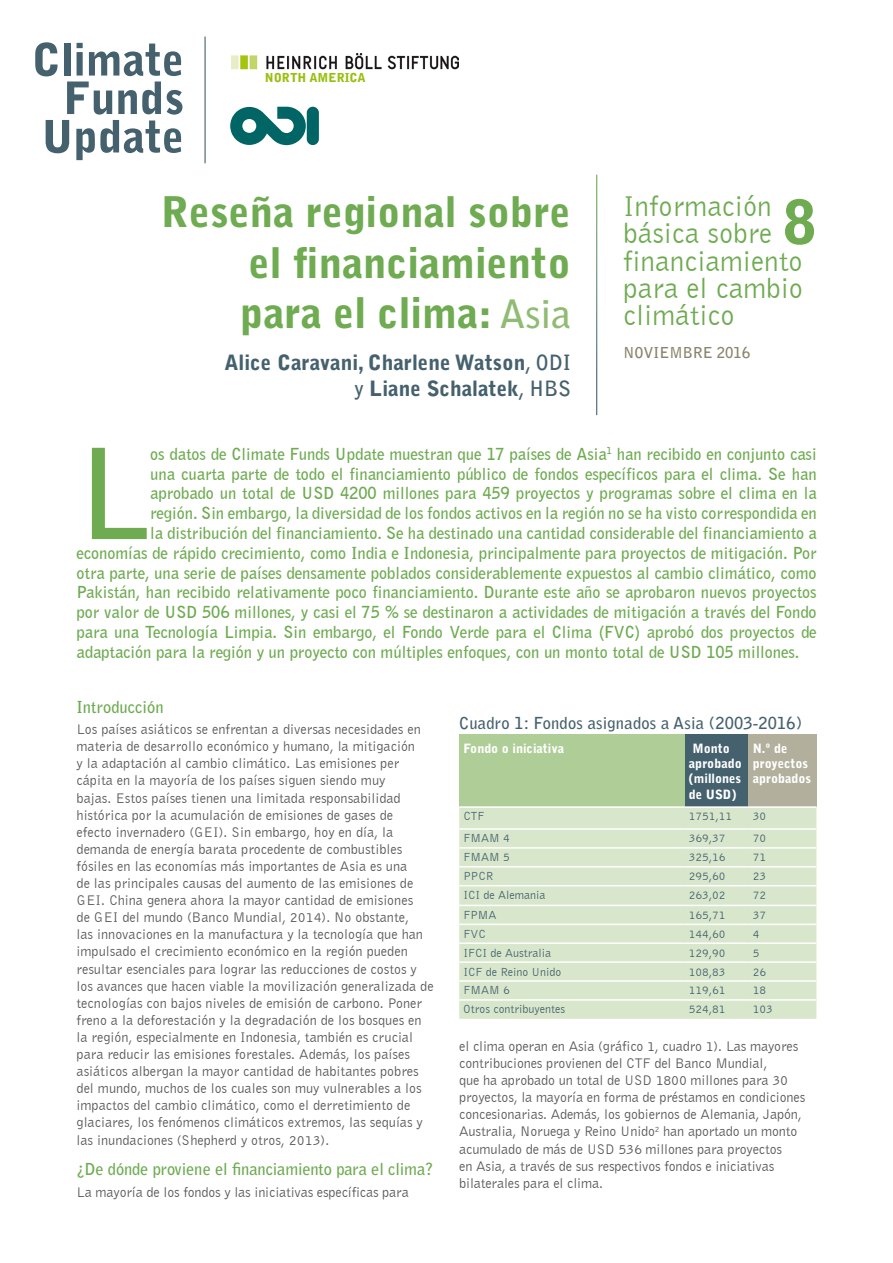
<style>
.page{position:relative;width:893px;height:1263px;background:#fff}
.page>*{position:absolute;margin:0;border:0;box-sizing:border-box;transform-origin:0 0}
.INTRO{font:700 124.8px "Bell Gothic BT";color:#6eab51}
.t1{font:900 59.85px "Bell Gothic Std";color:#6eab51}
.t2{font:900 42px/50.4px "Bell Gothic Std";color:#6eab51;text-align:justify}
.t3{font:29.25px/27.5px "Bell Gothic BT";color:#6eab51}
.AUTHOR{font:900 21px/25.2px "Bell Gothic Std";color:#45616e;text-align:right}
.INTRO-2{font:700 16.5px "Bell Gothic BT";color:#6eab51}
.SUBHEADING{font:700 16.5px "Bell Gothic Std";letter-spacing:-.01em;color:#6eab51}
.TABLE_TITLE{font:700 16.5px "Bell Gothic Std";letter-spacing:.01em;color:#45616e}
.DATE{font:700 15px "Bell Gothic Std";color:#87856d}
.BODY{font:14.25px/17.1px "Bell Gothic BT";color:#58585a}
.TABLE_HEADINGS{font:900 12.75px/15.3px "Bell Gothic Std";color:#fff}
.t4{font:900 12.3px "Bell Gothic Std";color:#98bf0c}
.TABLE_BODY{font:12px "Bell Gothic BT";color:#45616e}
.s1{font-weight:700;font-size:39px;color:#90bb73}
.s2{font-weight:700}
</style>
<div class="page">
<svg style="left:230px;top:107px;width:76px;height:38px"></svg>
<div style="left:307px;top:107px;width:12px;height:38px;background:#006564;border-radius:6px"></div>
<img style="left:231px;top:53px;width:227px;height:17px">
<hr style="left:204px;top:37px;width:2px;height:126px;background:#45616e">
<svg style="left:35px;top:42px;width:147px;height:118px"></svg>
<div style="left:459px;top:735px;width:226px;height:72px;background:#aecd97"></div>
<div style="left:685px;top:735px;width:63px;height:72px;background:#45616e"></div>
<div style="left:748px;top:735px;width:68px;height:72px;background:#b2b09c"></div>
<div style="left:459px;top:808px;width:357px;height:211px;background:#d8e7cc"></div>
<hr style="left:459px;top:828px;width:226px;height:2px;background:#fff">
<hr style="left:685px;top:828px;width:63px;height:2px;background:#fff">
<hr style="left:748px;top:828px;width:68px;height:2px;background:#fff">
<hr style="left:459px;top:847px;width:226px;height:2px;background:#fff">
<hr style="left:685px;top:847px;width:63px;height:2px;background:#fff">
<hr style="left:748px;top:847px;width:68px;height:2px;background:#fff">
<hr style="left:459px;top:866px;width:226px;height:1px;background:#fff">
<hr style="left:685px;top:866px;width:63px;height:1px;background:#fff">
<hr style="left:748px;top:866px;width:68px;height:1px;background:#fff">
<hr style="left:459px;top:885px;width:226px;height:1px;background:#fff">
<hr style="left:685px;top:885px;width:63px;height:1px;background:#fff">
<hr style="left:748px;top:885px;width:68px;height:1px;background:#fff">
<hr style="left:459px;top:905px;width:226px;height:1px;background:#fff">
<hr style="left:685px;top:905px;width:63px;height:1px;background:#fff">
<hr style="left:748px;top:905px;width:68px;height:1px;background:#fff">
<hr style="left:459px;top:923px;width:226px;height:2px;background:#fff">
<hr style="left:685px;top:923px;width:63px;height:2px;background:#fff">
<hr style="left:748px;top:923px;width:68px;height:2px;background:#fff">
<hr style="left:459px;top:942px;width:226px;height:2px;background:#fff">
<hr style="left:685px;top:942px;width:63px;height:2px;background:#fff">
<hr style="left:748px;top:942px;width:68px;height:2px;background:#fff">
<hr style="left:459px;top:961px;width:226px;height:2px;background:#fff">
<hr style="left:685px;top:961px;width:63px;height:2px;background:#fff">
<hr style="left:748px;top:961px;width:68px;height:2px;background:#fff">
<hr style="left:459px;top:980px;width:226px;height:2px;background:#fff">
<hr style="left:685px;top:980px;width:63px;height:2px;background:#fff">
<hr style="left:748px;top:980px;width:68px;height:2px;background:#fff">
<hr style="left:459px;top:999px;width:226px;height:2px;background:#fff">
<hr style="left:685px;top:999px;width:63px;height:2px;background:#fff">
<hr style="left:748px;top:999px;width:68px;height:2px;background:#fff">
<hr style="left:459px;top:806px;width:226px;height:2px;background:#fff">
<hr style="left:685px;top:806px;width:63px;height:2px;background:#fff">
<hr style="left:748px;top:806px;width:68px;height:2px;background:#fff">
<p class="t4" style="left:265px;top:71px;width:102px">NORTH AMERICA</p>
<p class="t2" style="left:240px;top:188px;width:332px;text-indent:-79px">Reseña regional sobre el financiamiento para el clima: <span class="s1">Asia</span></p>
<p class="AUTHOR" style="left:225px;top:351px;width:348px">Alice Caravani, Charlene Watson<span class="s2">, ODI y</span> Liane Schalatek<span class="s2">, HBS</span></p>
<p class="t3" style="left:623px;top:192px;width:181px">Información básica sobre financiamiento para el cambio climático</p>
<p class="t1" style="left:783px;top:187px;width:35px">8</p>
<p class="DATE" style="left:624px;top:344px;width:128px">NOVIEMBRE 2016</p>
<p class="INTRO" style="left:77px;top:411px;width:75px">L</p>
<p class="INTRO-2" style="left:150px;top:443px;width:668px">os datos de Climate Funds Update muestran que 17 países de Asia<sup>1</sup> han recibido en conjunto casi</p>
<p class="INTRO-2" style="left:150px;top:463px;width:668px">una cuarta parte de todo el financiamiento público de fondos específicos para el clima. Se han</p>
<p class="INTRO-2" style="left:150px;top:483px;width:668px">aprobado un total de USD 4200 millones para 459 proyectos y programas sobre el clima en la</p>
<p class="INTRO-2" style="left:150px;top:502px;width:668px">región. Sin embargo, la diversidad de los fondos activos en la región no se ha visto correspondida en</p>
<p class="INTRO-2" style="left:150px;top:522px;width:668px">la distribución del financiamiento. Se ha destinado una cantidad considerable del financiamiento a</p>
<p class="INTRO-2" style="left:77px;top:542px;width:742px">economías de rápido crecimiento, como India e Indonesia, principalmente para proyectos de mitigación. Por</p>
<p class="INTRO-2" style="left:77px;top:562px;width:742px">otra parte, una serie de países densamente poblados considerablemente expuestos al cambio climático, como</p>
<p class="INTRO-2" style="left:77px;top:582px;width:742px">Pakistán, han recibido relativamente poco financiamiento. Durante este año se aprobaron nuevos proyectos</p>
<p class="INTRO-2" style="left:77px;top:601px;width:742px">por valor de USD 506 millones, y casi el 75 % se destinaron a actividades de mitigación a través del Fondo</p>
<p class="INTRO-2" style="left:77px;top:621px;width:742px">para una Tecnología Limpia. Sin embargo, el Fondo Verde para el Clima (FVC) aprobó dos proyectos de</p>
<p class="INTRO-2" style="left:77px;top:641px;width:724px">adaptación para la región y un proyecto con múltiples enfoques, con un monto total de USD 105 millones.</p>
<p class="SUBHEADING" style="left:77px;top:697px;width:89px">Introducción</p>
<p class="BODY" style="left:77px;top:720px;width:359px">Los países asiáticos se enfrentan a diversas necesidades en materia de desarrollo económico y humano, la mitigación<br>y la adaptación al cambio climático. Las emisiones per cápita en la mayoría de los países siguen siendo muy<br>bajas. Estos países tienen una limitada responsabilidad histórica por la acumulación de emisiones de gases de<br>efecto invernadero (GEI). Sin embargo, hoy en día, la demanda de energía barata procedente de combustibles fósiles en las economías más importantes de Asia es una<br>de las principales causas del aumento de las emisiones de GEI. China genera ahora la mayor cantidad de emisiones<br>de GEI del mundo (Banco Mundial, 2014). No obstante,<br>las innovaciones en la manufactura y la tecnología que han impulsado el crecimiento económico en la región pueden resultar esenciales para lograr las reducciones de costos y los avances que hacen viable la movilización generalizada de tecnologías con bajos niveles de emisión de carbono. Poner freno a la deforestación y la degradación de los bosques en la región, especialmente en Indonesia, también es crucial para reducir las emisiones forestales. Además, los países asiáticos albergan la mayor cantidad de habitantes pobres del mundo, muchos de los cuales son muy vulnerables a los impactos del cambio climático, como el derretimiento de glaciares, los fenómenos climáticos extremos, las sequías y las inundaciones (Shepherd y otros, 2013).</p>
<p class="SUBHEADING" style="left:77px;top:1159px;width:358px">¿De dónde proviene el financiamiento para el clima?</p>
<p class="BODY" style="left:77px;top:1183px;width:334px">La mayoría de los fondos y las iniciativas específicas para</p>
<p class="TABLE_TITLE" style="left:459px;top:713px;width:345px">Cuadro 1: Fondos asignados a Asia (2003-2016)</p>
<p class="TABLE_HEADINGS" style="left:463px;top:741px;width:102px">Fondo o iniciativa</p>
<p class="TABLE_HEADINGS" style="left:689px;top:741px;width:54px">Monto aprobado (millones de USD)</p>
<p class="TABLE_HEADINGS" style="left:753px;top:741px;width:60px">N.º de proyectos aprobados</p>
<p class="TABLE_BODY" style="left:463px;top:809px;width:22px">CTF</p>
<p class="TABLE_BODY" style="left:689px;top:809px;width:45px">1751,11</p>
<p class="TABLE_BODY" style="left:753px;top:809px;width:15px">30</p>
<p class="TABLE_BODY" style="left:463px;top:831px;width:48px">FMAM 4</p>
<p class="TABLE_BODY" style="left:689px;top:831px;width:38px">369,37</p>
<p class="TABLE_BODY" style="left:753px;top:831px;width:15px">70</p>
<p class="TABLE_BODY" style="left:463px;top:850px;width:48px">FMAM 5</p>
<p class="TABLE_BODY" style="left:689px;top:850px;width:38px">325,16</p>
<p class="TABLE_BODY" style="left:753px;top:850px;width:15px">71</p>
<p class="TABLE_BODY" style="left:463px;top:869px;width:32px">PPCR</p>
<p class="TABLE_BODY" style="left:689px;top:869px;width:38px">295,60</p>
<p class="TABLE_BODY" style="left:753px;top:869px;width:15px">23</p>
<p class="TABLE_BODY" style="left:463px;top:888px;width:84px">ICI de Alemania</p>
<p class="TABLE_BODY" style="left:689px;top:888px;width:38px">263,02</p>
<p class="TABLE_BODY" style="left:753px;top:888px;width:15px">72</p>
<p class="TABLE_BODY" style="left:463px;top:907px;width:35px">FPMA</p>
<p class="TABLE_BODY" style="left:689px;top:907px;width:38px">165,71</p>
<p class="TABLE_BODY" style="left:753px;top:907px;width:15px">37</p>
<p class="TABLE_BODY" style="left:463px;top:926px;width:24px">FVC</p>
<p class="TABLE_BODY" style="left:689px;top:926px;width:38px">144,60</p>
<p class="TABLE_BODY" style="left:753px;top:926px;width:8px">4</p>
<p class="TABLE_BODY" style="left:463px;top:945px;width:89px">IFCI de Australia</p>
<p class="TABLE_BODY" style="left:689px;top:945px;width:38px">129,90</p>
<p class="TABLE_BODY" style="left:753px;top:945px;width:8px">5</p>
<p class="TABLE_BODY" style="left:463px;top:964px;width:99px">ICF de Reino Unido</p>
<p class="TABLE_BODY" style="left:689px;top:964px;width:38px">108,83</p>
<p class="TABLE_BODY" style="left:753px;top:964px;width:15px">26</p>
<p class="TABLE_BODY" style="left:463px;top:983px;width:48px">FMAM 6</p>
<p class="TABLE_BODY" style="left:689px;top:983px;width:38px">119,61</p>
<p class="TABLE_BODY" style="left:753px;top:983px;width:15px">18</p>
<p class="TABLE_BODY" style="left:463px;top:1002px;width:103px">Otros contribuyentes</p>
<p class="TABLE_BODY" style="left:689px;top:1002px;width:38px">524,81</p>
<p class="TABLE_BODY" style="left:753px;top:1002px;width:22px">103</p>
<p class="BODY" style="left:459px;top:1037px;width:347px">el clima operan en Asia (gráfico 1, cuadro 1). Las mayores contribuciones provienen del CTF del Banco Mundial,<br>que ha aprobado un total de USD 1800 millones para 30 proyectos, la mayoría en forma de préstamos en condiciones concesionarias. Además, los gobiernos de Alemania, Japón, Australia, Noruega y Reino Unido<sup>2</sup> han aportado un monto acumulado de más de USD 536 millones para proyectos<br>en Asia, a través de sus respectivos fondos e iniciativas bilaterales para el clima.</p>
</div>
